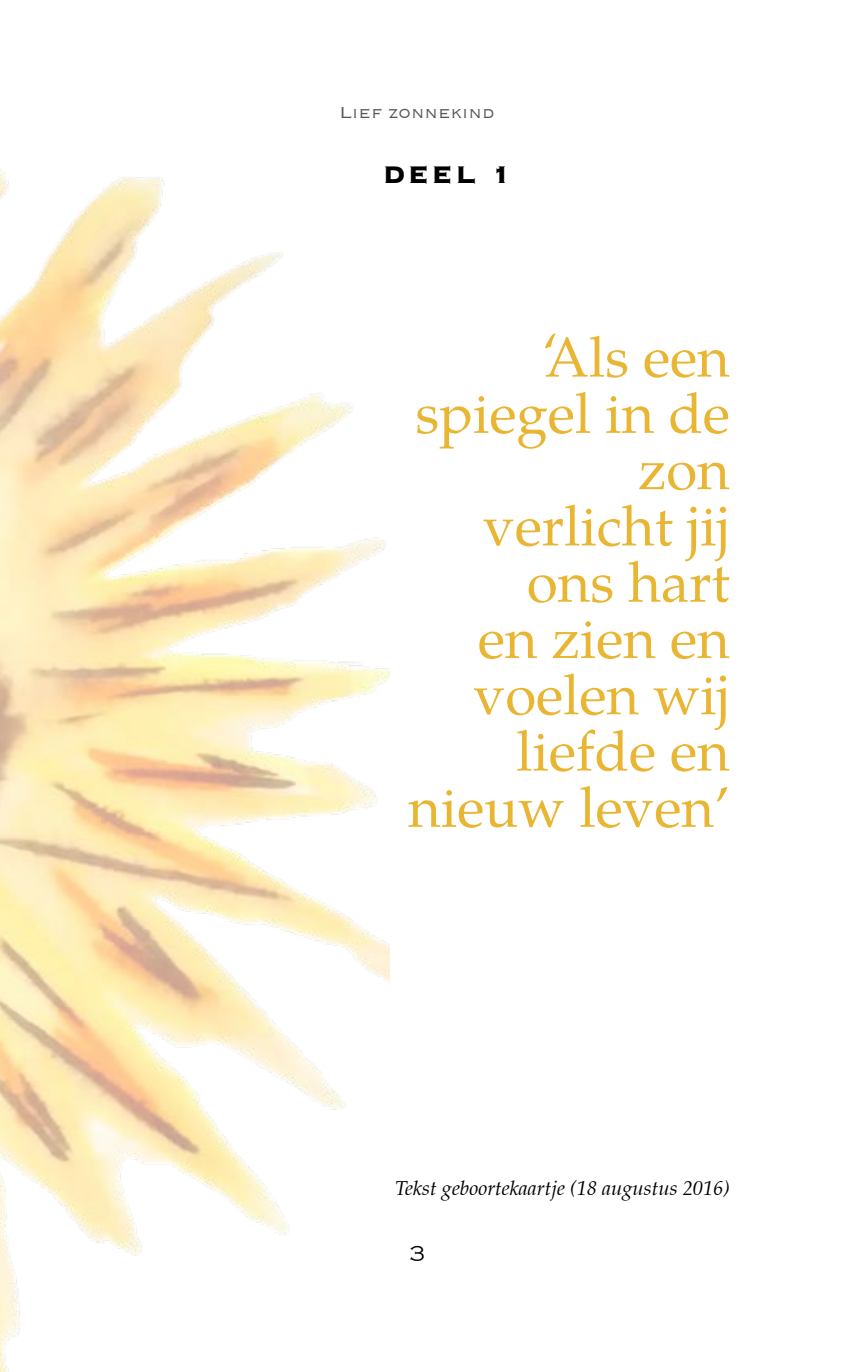
<style>
.page{position:relative;width:862px;height:1372px;background:#fff}
.page>*{position:absolute;margin:0;border:0;box-sizing:border-box;transform-origin:0 0}
.t1{font:56.25px/56.2px "Palatino";color:#e9b634;text-align:right}
.t2{font:800 31.5px "Copperplate Gothic BT";color:#000}
.t3{font:22.5px "Copperplate";color:#000}
.t4{font:italic 20.25px "Palatino";color:#000}
.t5{font:300 20.25px "Copperplate";color:#575756}
</style>
<div class="page">
<img style="left:0;top:169px;width:389px;height:1202px">
<p class="t5" style="left:339px;top:100px;width:156px">Lief zonnekind</p>
<p class="t2" style="left:382px;top:157px;width:130px">DEEL 1</p>
<p class="t1" style="left:542px;top:321px;width:17px">‘</p>
<p class="t1" style="left:408px;top:324px;width:323px">Als een spiegel in de zon<br>verlicht jij ons hart<br>en zien en voelen wij liefde en nieuw leven’</p>
<p class="t4" style="left:395px;top:1176px;width:336px">Tekst geboortekaartje (18 augustus 2016)</p>
<p class="t3" style="left:409px;top:1241px;width:18px">3</p>
</div>
